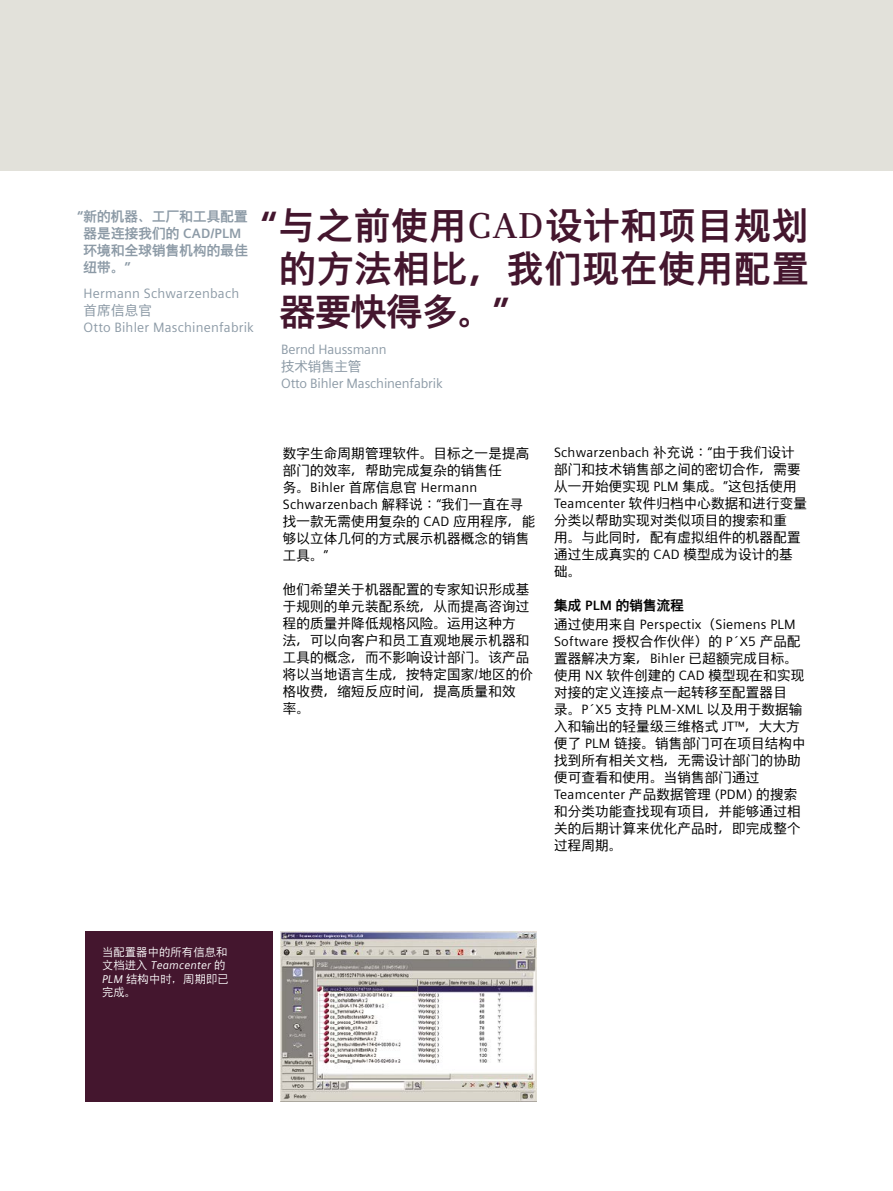
<style>
.page{position:relative;width:893px;height:1191px;background:#fff}
.page>*{position:absolute;margin:0;border:0;box-sizing:border-box;transform-origin:0 0}
.t1{font:700 36px/43.2px "Siemens Sans Global";letter-spacing:.05em;color:#44162e;text-align:justify}
.t2{font:13.5px/17px "Siemens Sans Global";letter-spacing:.015em;color:#000}
.t3{font:13.5px/17px "Siemens Sans Global";letter-spacing:.01em;color:#8c9aa6}
.t4{font:13.5px/17px "Siemens Sans Global";letter-spacing:-.01em;color:#8c9aa6}
.t5{font:700 13.5px/17px "Siemens Sans Global";letter-spacing:.015em;color:#8c9aa6}
.t6{font:700 13.5px "Siemens Sans Global";letter-spacing:.015em;color:#000}
.t7{font:italic 11.25px/13.5px "Siemens Sans Global";letter-spacing:.015em;color:#fff}
.s1{font-family:"Siemens Serif";font-weight:600}
</style>
<div class="page">
<div style="left:0;top:0;width:893px;height:170px;background:#e2e1da"></div>
<img style="left:281px;top:931px;width:255px;height:170px">
<div style="left:85px;top:931px;width:187px;height:170px;background:#44162e"></div>
<p class="t5" style="left:84px;top:208px;width:166px;text-indent:-6px">“新的机器、工厂和工具配置器是连接我们的 CAD/PLM环境和全球销售机构的最佳纽带。”</p>
<p class="t3" style="left:84px;top:285px;width:172px">Hermann Schwarzenbach首席信息官<br>Otto Bihler Maschinenfabrik</p>
<h1 class="t1" style="left:280px;top:204px;width:530px;text-indent:-18px">“与之前使用<span class="s1">CAD</span>设计和项目规划的方法相比，我们现在使用配置器要快得多。”</h1>
<p class="t4" style="left:281px;top:342px;width:163px">Bernd Haussmann<br>技术销售主管<br>Otto Bihler Maschinenfabrik</p>
<p class="t2" style="left:283px;top:445px;width:254px">数字生命周期管理软件。目标之一是提高部门的效率，帮助完成复杂的销售任<br>务。Bihler 首席信息官 Hermann<br>Schwarzenbach 解释说：“我们一直在寻找一款无需使用复杂的 CAD 应用程序，能够以立体几何的方式展示机器概念的销售工具。”</p>
<p class="t2" style="left:283px;top:581px;width:252px">他们希望关于机器配置的专家知识形成基于规则的单元装配系统，从而提高咨询过程的质量并降低规格风险。运用这种方<br>法，可以向客户和员工直观地展示机器和工具的概念，而不影响设计部门。该产品将以当地语言生成，按特定国家/地区的价格收费，缩短反应时间，提高质量和效<br>率。</p>
<p class="t2" style="left:554px;top:445px;width:254px">Schwarzenbach 补充说：“由于我们设计部门和技术销售部之间的密切合作，需要从一开始便实现 PLM 集成。”这包括使用<br>Teamcenter 软件归档中心数据和进行变量分类以帮助实现对类似项目的搜索和重<br>用。与此同时，配有虚拟组件的机器配置通过生成真实的 CAD 模型成为设计的基础。</p>
<p class="t6" style="left:554px;top:597px;width:131px">集成 PLM 的销售流程</p>
<p class="t2" style="left:554px;top:616px;width:253px">通过使用来自 Perspectix（Siemens PLM<br>Software 授权合作伙伴）的 P´X5 产品配置器解决方案，Bihler 已超额完成目标。使用 NX 软件创建的 CAD 模型现在和实现对接的定义连接点一起转移至配置器目<br>录。P´X5 支持 PLM-XML 以及用于数据输入和输出的轻量级三维格式 JT™，大大方便了 PLM 链接。销售部门可在项目结构中找到所有相关文档，无需设计部门的协助便可查看和使用。当销售部门通过<br>Teamcenter 产品数据管理 (PDM) 的搜索和分类功能查找现有项目，并能够通过相关的后期计算来优化产品时，即完成整个过程周期。</p>
<p class="t7" style="left:102px;top:945px;width:128px">当配置器中的所有信息和文档进入 Teamcenter 的<br>PLM 结构中时，周期即已完成。</p>
</div>
